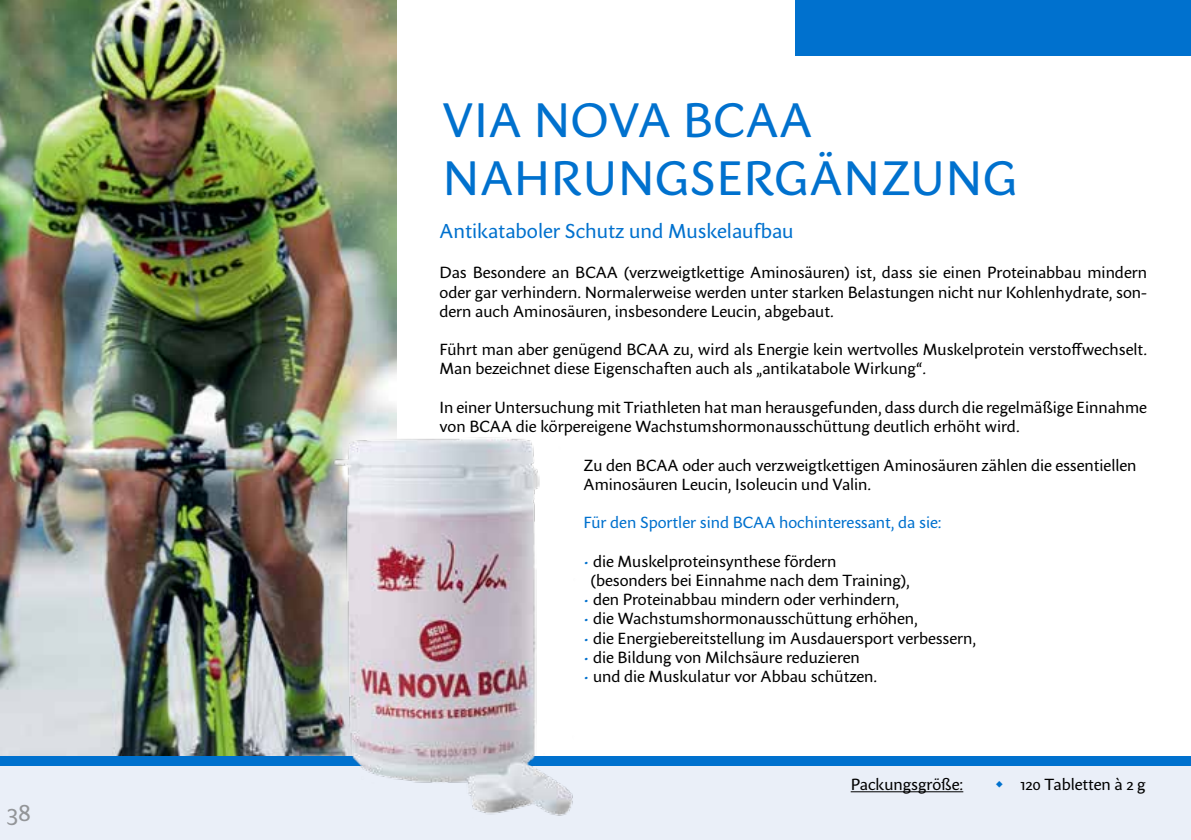
<style>
.page{position:relative;width:1191px;height:840px;background:#fff}
.page>*{position:absolute;margin:0;border:0;box-sizing:border-box;transform-origin:0 0}
.t1{font:48px/57.6px "Sharik Sans";letter-spacing:.01em;color:#0071ce}
.t2{font:24px "Sharik Sans";color:#939598}
.t3{font:20px "Sharik Sans";color:#0071ce}
.t4{font:16px/19.2px "Sharik Sans";color:#000}
.t5{font:16px "Sharik Sans";color:#0071ce}
.s1{color:#0071ce}
</style>
<div class="page">
<div style="left:0;top:755px;width:1191px;height:84px;background:#eaeff8"></div>
<div style="left:795px;top:0;width:396px;height:56px;background:#0071ce"></div>
<div style="left:0;top:755px;width:1191px;height:9px;background:#0071ce"></div>
<img style="left:0;top:0;width:397px;height:755px">
<img style="left:326px;top:429px;width:254px;height:387px">
<hr style="left:850px;top:791px;width:113px;height:1px;background:#000">
<h2 class="t2" style="left:7px;top:795px;width:26px">38</h2>
<h1 class="t1" style="left:442px;top:90px;width:371px">VIA NOVA BCAA<br>Nahrungserg</h1>
<h1 class="t1" style="left:809px;top:147px;width:69px">änzung</h1>
<p class="t3" style="left:439px;top:216px;width:356px">Antikataboler Schutz und Muskelaufbau</p>
<p class="t4" style="left:439px;top:262px;width:709px;text-align:justify">Das Besondere an BCAA (verzweigtkettige Aminosäuren) ist, dass sie einen Proteinabbau mindern oder gar verhindern. Normalerweise werden unter starken Belastungen nicht nur Kohlenhydrate, son&shy;dern auch Aminosäuren, insbesondere Leucin, abgebaut.</p>
<p class="t4" style="left:439px;top:339px;width:709px">Führt man aber genügend BCAA zu, wird als Energie kein wertvolles Muskelprotein verstoffwechselt.<br>Man bezeichnet diese Eigenschaften auch als „antikatabole Wirkung“.</p>
<p class="t4" style="left:439px;top:397px;width:709px">In einer Untersuchung mit Triathleten hat man herausgefunden, dass durch die regelmäßige Einnahme von BCAA die körpereigene Wachstumshormonausschüttung deutlich erhöht wird.</p>
<p class="t4" style="left:583px;top:454px;width:554px">Zu den BCAA oder auch verzweigtkettigen Aminosäuren zählen die essentiellen<br>Aminosäuren Leucin, Isoleucin und Valin.</p>
<p class="t5" style="left:583px;top:511px;width:359px">Für den Sportler sind BCAA hochinteressant, da sie:</p>
<p class="t4" style="left:591px;top:550px;width:320px;text-indent:-7px"><span class="s1">•</span> die Muskelproteinsynthese fördern (besonders bei Einnahme nach dem Training),</p>
<p class="t4" style="left:583px;top:589px;width:317px"><span class="s1">•</span> den Proteinabbau mindern oder verhindern,</p>
<p class="t4" style="left:583px;top:608px;width:336px"><span class="s1">•</span> die Wachstumshormonausschüttung erhöhen,</p>
<p class="t4" style="left:583px;top:627px;width:394px"><span class="s1">•</span> die Energiebereitstellung im Ausdauersport verbessern,</p>
<p class="t4" style="left:583px;top:646px;width:278px"><span class="s1">•</span> die Bildung von Milchsäure reduzieren</p>
<p class="t4" style="left:583px;top:666px;width:295px"><span class="s1">•</span> und die Muskulatur vor Abbau schützen.</p>
<p class="t4" style="left:850px;top:774px;width:114px">Packungsgröße:</p>
<p class="t4" style="left:1020px;top:774px;width:127px">120 Tabletten à 2 g</p>
</div>
